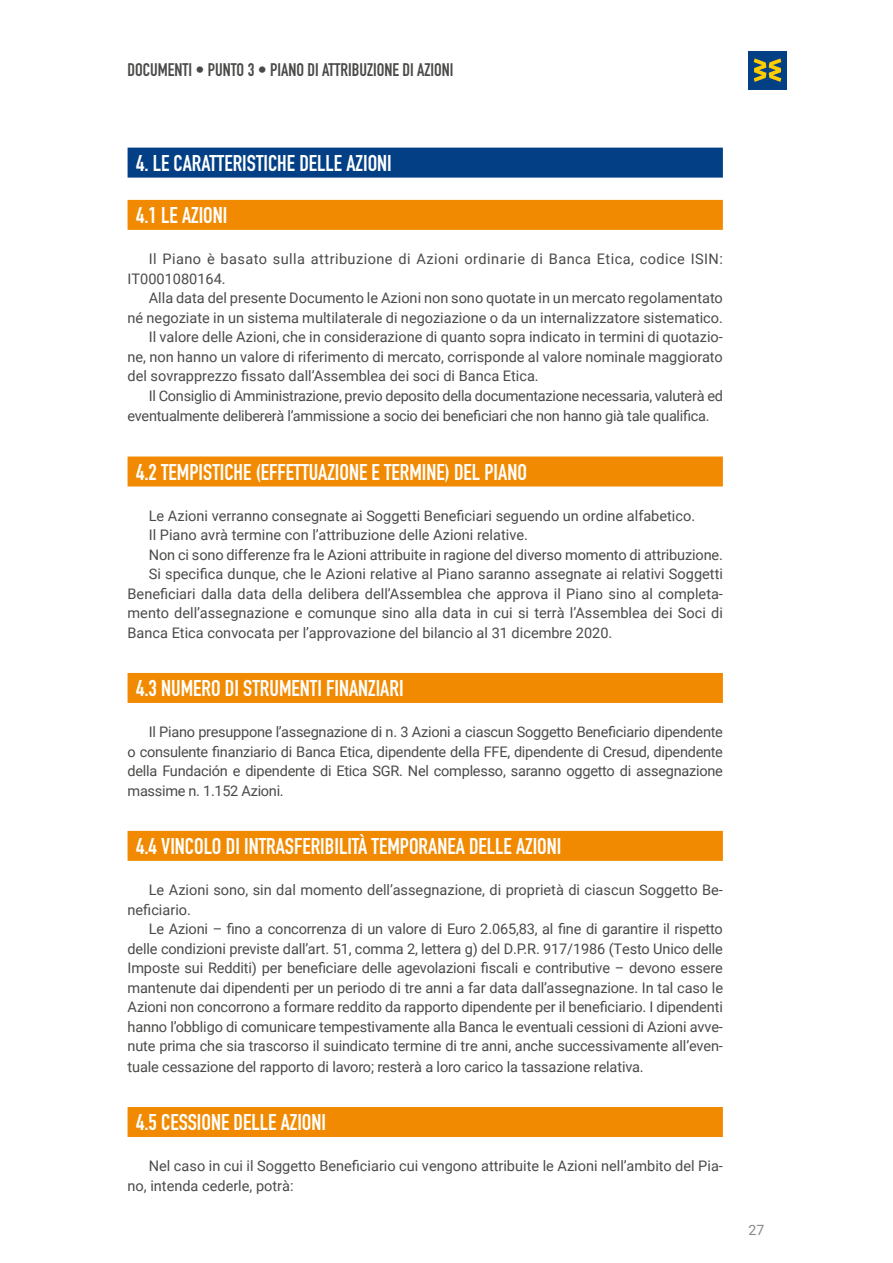
<style>
.page{position:relative;width:893px;height:1263px;background:#fff}
.page>*{position:absolute;margin:0;border:0;box-sizing:border-box;transform-origin:0 0}
.t1{font:22.5px "DIN Engschrift Std";color:#fff}
.t2{font:18px "DIN Engschrift Std";color:#4a4a49}
.t3{font:14.55px/19.6px "Roboto";color:#4a4a49;text-align:justify}
.t4{font:14.55px "Roboto";letter-spacing:-.02em;color:#4a4a49}
.t5{font:14.55px/19.5px "Roboto";letter-spacing:.03em;color:#4a4a49}
.t6{font:14.1px "Roboto";color:#878787}
</style>
<div class="page">
<div style="left:748px;top:51px;width:39px;height:38px;background:#033f85"></div>
<svg style="left:754px;top:58px;width:27px;height:24px"></svg>
<div style="left:128px;top:148px;width:595px;height:30px;background:#033f85"></div>
<div style="left:128px;top:200px;width:595px;height:30px;background:#f18a00"></div>
<div style="left:128px;top:456px;width:595px;height:30px;background:#f18a00"></div>
<div style="left:128px;top:673px;width:595px;height:30px;background:#f18a00"></div>
<div style="left:128px;top:831px;width:595px;height:30px;background:#f18a00"></div>
<div style="left:128px;top:1107px;width:595px;height:30px;background:#f18a00"></div>
<p class="t2" style="left:128px;top:59px;width:327px">DOCUMENTI • PUNTO 3 • PIANO DI ATTRIBUZIONE DI AZIONI</p>
<h1 class="t1" style="left:136px;top:150px;width:257px">4. LE CARATTERISTICHE DELLE AZIONI</h1>
<h1 class="t1" style="left:136px;top:202px;width:93px">4.1 LE AZIONI</h1>
<p class="t5" style="left:128px;top:249px;width:597px;text-indent:21px">Il Piano è basato sulla attribuzione di Azioni ordinarie di Banca Etica, codice ISIN:<br>IT0001080164.</p>
<p class="t3" style="left:149px;top:288px;width:576px">Alla data del presente Documento le Azioni non sono quotate in un mercato regolamentato</p>
<p class="t3" style="left:128px;top:307px;width:597px">né negoziate in un sistema multilaterale di negoziazione o da un internalizzatore sistematico.</p>
<p class="t3" style="left:149px;top:327px;width:576px">Il valore delle Azioni, che in considerazione di quanto sopra indicato in termini di quotazio-</p>
<p class="t3" style="left:128px;top:346px;width:597px">ne, non hanno un valore di riferimento di mercato, corrisponde al valore nominale maggiorato</p>
<p class="t3" style="left:128px;top:366px;width:413px">del sovrapprezzo fissato dall’Assemblea dei soci di Banca Etica.</p>
<p class="t4" style="left:149px;top:385px;width:576px">Il Consiglio di Amministrazione, previo deposito della documentazione necessaria, valuterà ed</p>
<p class="t4" style="left:128px;top:406px;width:584px">eventualmente delibererà l’ammissione a socio dei beneficiari che non hanno già tale qualifica.</p>
<h1 class="t1" style="left:136px;top:459px;width:392px">4.2 TEMPISTICHE (EFFETTUAZIONE E TERMINE) DEL PIANO</h1>
<p class="t3" style="left:149px;top:505px;width:548px">Le Azioni verranno consegnate ai Soggetti Beneficiari seguendo un ordine alfabetico.</p>
<p class="t3" style="left:149px;top:525px;width:381px">Il Piano avrà termine con l’attribuzione delle Azioni relative.</p>
<p class="t3" style="left:149px;top:544px;width:576px">Non ci sono differenze fra le Azioni attribuite in ragione del diverso momento di attribuzione.</p>
<p class="t3" style="left:149px;top:564px;width:576px">Si specifica dunque, che le Azioni relative al Piano saranno assegnate ai relativi Soggetti</p>
<p class="t3" style="left:128px;top:583px;width:597px">Beneficiari dalla data della delibera dell’Assemblea che approva il Piano sino al completa-</p>
<p class="t3" style="left:128px;top:603px;width:597px">mento dell’assegnazione e comunque sino alla data in cui si terrà l’Assemblea dei Soci di</p>
<p class="t3" style="left:128px;top:622px;width:486px">Banca Etica convocata per l’approvazione del bilancio al 31 dicembre 2020.</p>
<h1 class="t1" style="left:136px;top:675px;width:269px">4.3 NUMERO DI STRUMENTI FINANZIARI</h1>
<p class="t3" style="left:128px;top:722px;width:597px;text-indent:21px">Il Piano presuppone l’assegnazione di n. 3 Azioni a ciascun Soggetto Beneficiario dipendente o consulente finanziario di Banca Etica, dipendente della FFE, dipendente di Cresud, dipendente della Fundación e dipendente di Etica SGR. Nel complesso, saranno oggetto di assegnazione massime n. 1.152 Azioni.</p>
<h1 class="t1" style="left:136px;top:833px;width:427px">4.4 VINCOLO DI INTRASFERIBILITÀ TEMPORANEA DELLE AZIONI</h1>
<p class="t3" style="left:128px;top:880px;width:597px;text-indent:21px">Le Azioni sono, sin dal momento dell’assegnazione, di proprietà di ciascun Soggetto Be&shy;neficiario.</p>
<p class="t3" style="left:128px;top:919px;width:597px;text-indent:21px">Le Azioni – fino a concorrenza di un valore di Euro 2.065,83, al fine di garantire il rispetto delle condizioni previste dall’art. 51, comma 2, lettera g) del D.P.R. 917/1986 (Testo Unico delle Imposte sui Redditi) per beneficiare delle agevolazioni fiscali e contributive – devono essere mantenute dai dipendenti per un periodo di tre anni a far data dall’assegnazione. In tal caso le Azioni non concorrono a formare reddito da rapporto dipendente per il beneficiario. I dipendenti hanno l’obbligo di comunicare tempestivamente alla Banca le eventuali cessioni di Azioni avve&shy;nute prima che sia trascorso il suindicato termine di tre anni, anche successivamente all’even&shy;tuale cessazione del rapporto di lavoro; resterà a loro carico la tassazione relativa.</p>
<h1 class="t1" style="left:136px;top:1109px;width:192px">4.5 CESSIONE DELLE AZIONI</h1>
<p class="t3" style="left:128px;top:1156px;width:597px;text-indent:21px">Nel caso in cui il Soggetto Beneficiario cui vengono attribuite le Azioni nell’ambito del Pia&shy;no, intenda cederle, potrà:</p>
<p class="t6" style="left:748px;top:1220px;width:17px">27</p>
</div>
